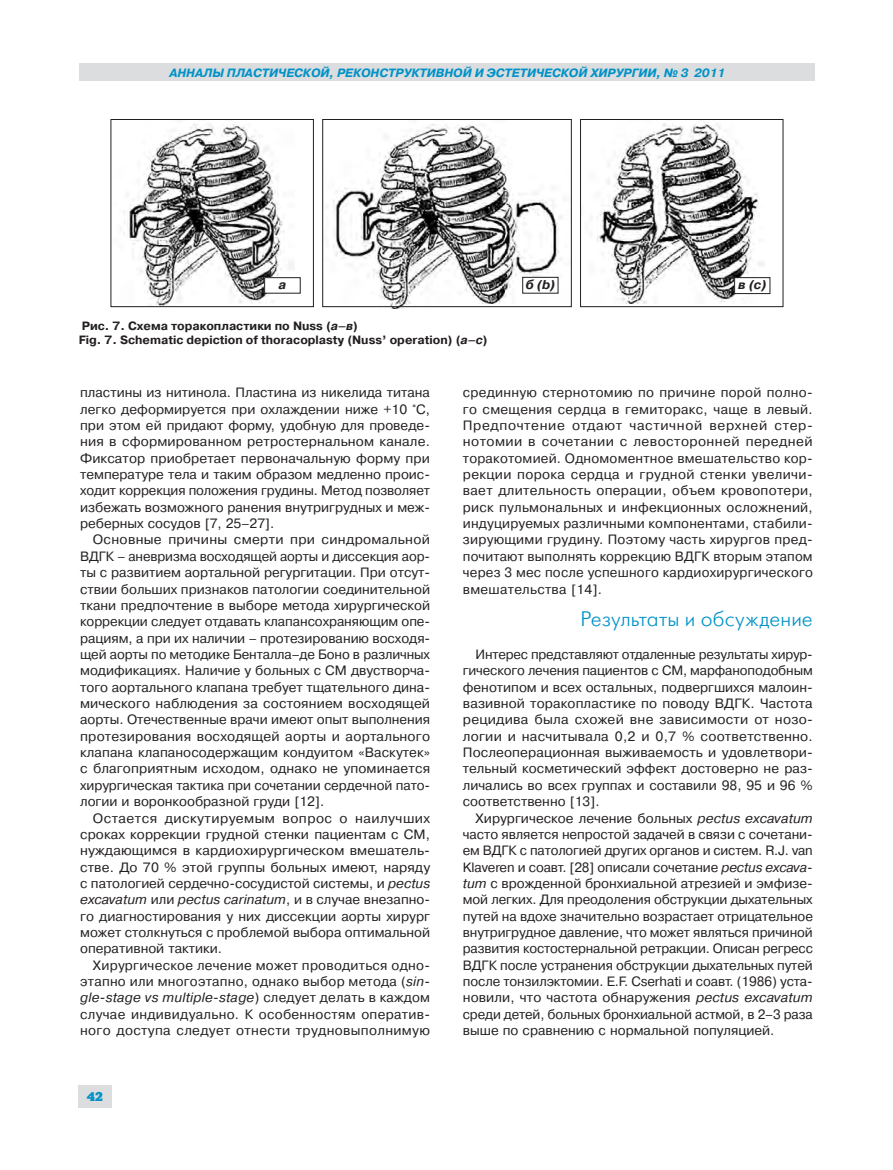
<style>
.page{position:relative;width:893px;height:1170px;background:#fff}
.page>*{position:absolute;margin:0;border:0;box-sizing:border-box;transform-origin:0 0}
.t1{font:21px "Futura Futuris Light C";letter-spacing:.005em;color:#0092c8}
.t2{font:13.5px/16.4px "Pragmatica C";color:#231f20;text-align:justify}
.t3{font:italic 700 12.75px "Pragmatica C";color:#231f20}
.t4{font:12.75px "Xenia C";color:#0092c8}
.t5{font:700 12px/13.5px "Pragmatica C";color:#231f20}
.t6{font:italic 700 12px "Pragmatica C";color:#0092c8}
.s1{font-style:italic}
</style>
<div class="page">
<div style="left:80px;top:64px;width:735px;height:17px;background:#dcddde"></div>
<div style="left:79px;top:1085px;width:33px;height:22px;background:#dcddde"></div>
<img style="left:124px;top:124px;width:177px;height:181px">
<div style="left:111px;top:119px;width:203px;height:188px;border:1px solid #231f20"></div>
<img style="left:597px;top:121px;width:174px;height:183px">
<div style="left:580px;top:119px;width:203px;height:188px;border:1px solid #231f20"></div>
<img style="left:322px;top:124px;width:250px;height:184px">
<div style="left:322px;top:119px;width:250px;height:188px;border:1px solid #231f20"></div>
<div style="left:735px;top:277px;width:35px;height:16px;background:#fff"></div>
<div style="left:734px;top:277px;width:36px;height:17px;border:1px solid #231f20"></div>
<div style="left:265px;top:278px;width:35px;height:15px;background:#fff"></div>
<div style="left:264px;top:277px;width:37px;height:16px;border:1px solid #231f20"></div>
<div style="left:523px;top:277px;width:35px;height:16px;background:#fff"></div>
<div style="left:522px;top:277px;width:36px;height:16px;border:1px solid #231f20"></div>
<p class="t6" style="left:169px;top:66px;width:11px">АННАЛЫ</p>
<p class="t6" style="left:227px;top:66px;width:19px">ПЛАСТИЧЕСКОЙ</p>
<p class="t6" style="left:330px;top:66px;width:17px">, РЕКОНСТР</p>
<p class="t6" style="left:404px;top:66px;width:18px">УКТИВНОЙ</p>
<p class="t6" style="left:475px;top:66px;width:22px">ИЭСТЕТИЧЕСКОЙ</p>
<p class="t6" style="left:590px;top:66px;width:137px">ХИРУРГИИ, № 3 2011</p>
<p class="t3" style="left:279px;top:277px;width:9px">a</p>
<p class="t3" style="left:525px;top:277px;width:31px">б (b)</p>
<p class="t3" style="left:738px;top:278px;width:30px">в (с)</p>
<p class="t5" style="left:79px;top:319px;width:411px">Рис. 7. Схема торакопластики по Nuss (<span class="s1">а–в</span>)<br>Fig. 7. Schematic depiction of thoracoplasty (Nuss’ operation) (<span class="s1">a–c</span>)</p>
<p class="t2" style="left:80px;top:384px;width:351px">пластины из нитинола. Пластина из никелида титана легко деформируется при охлаждении ниже +10 °С, при этом ей придают форму, удобную для проведе&shy;ния в сформированном ретростернальном канале.<br>Фиксатор приобретает первоначальную форму при температуре тела и таким образом медленно проис&shy;ходит коррекция положения грудины. Метод позволяет избежать возможного ранения внутригрудных и меж&shy;реберных сосудов [7, 25–27].</p>
<p class="t2" style="left:80px;top:532px;width:352px;text-indent:13px">Основные причины смерти при синдромальной ВДГК – аневризма восходящей аорты и диссекция аор&shy;ты с развитием аортальной регургитации. При отсут&shy;ствии больших признаков патологии соединительной ткани предпочтение в выборе метода хирургической коррекции следует отдавать клапансохраняющим опе&shy;рациям, а при их наличии – протезированию восходя&shy;щей аорты по методике Бенталла–де Боно в различных модификациях. Наличие у больных с СМ двустворча&shy;того аортального клапана требует тщательного дина&shy;мического наблюдения за состоянием восходящей аорты. Отечественные врачи имеют опыт выполнения протезирования восходящей аорты и аортального клапана клапаносодержащим кондуитом «Васкутек» с благоприятным исходом, однако не упоминается хирургическая тактика при сочетании сердечной пато&shy;логии и воронкообразной груди [12].</p>
<p class="t2" style="left:80px;top:809px;width:351px;text-indent:13px">Остается дискутируемым вопрос о наилучших сроках коррекции грудной стенки пациентам с СМ, нуждающимся в кардиохирургическом вмешатель&shy;стве. До 70 % этой группы больных имеют, наряду с патологией сердечно-сосудистой системы, и <span class="s1">pectus excavatum</span> или <span class="s1">pectus carinatum</span>, и в случае внезапно&shy;го диагностирования у них диссекции аорты хирург может столкнуться с проблемой выбора оптимальной оперативной тактики.</p>
<p class="t2" style="left:80px;top:957px;width:351px;text-indent:13px">Хирургическое лечение может проводиться одно&shy;этапно или многоэтапно, однако выбор метода (<span class="s1">sin&shy;gle-stage vs multiple-stage</span>) следует делать в каждом случае индивидуально. К особенностям оператив&shy;ного доступа следует отнести трудновыполнимую</p>
<p class="t4" style="left:87px;top:1088px;width:17px">42</p>
<p class="t2" style="left:463px;top:384px;width:352px">срединную стернотомию по причине порой полно&shy;го смещения сердца в гемиторакс, чаще в левый.<br>Предпочтение отдают частичной верхней стер&shy;нотомии в сочетании с левосторонней передней торакотомией. Одномоментное вмешательство кор&shy;рекции порока сердца и грудной стенки увеличи&shy;вает длительность операции, объем кровопотери, риск пульмональных и инфекционных осложнений, индуцируемых различными компонентами, стабили&shy;зирующими грудину. Поэтому часть хирургов пред&shy;почитают выполнять коррекцию ВДГК вторым этапом через 3 мес после успешного кардиохирургического вмешательства [14].</p>
<h1 class="t1" style="left:580px;top:608px;width:234px">Результаты и обсуждение</h1>
<p class="t2" style="left:463px;top:646px;width:351px;text-indent:13px">Интерес представляют отдаленные результаты хирур&shy;гического лечения пациентов с СМ, марфаноподобным фенотипом и всех остальных, подвергшихся малоин&shy;вазивной торакопластике по поводу ВДГК. Частота рецидива была схожей вне зависимости от нозо&shy;логии и насчитывала 0,2 и 0,7 % соответственно.<br>Послеоперационная выживаемость и удовлетвори&shy;тельный косметический эффект достоверно не раз&shy;личались во всех группах и составили 98, 95 и 96 % соответственно [13].</p>
<p class="t2" style="left:463px;top:809px;width:352px;text-indent:13px">Хирургическое лечение больных <span class="s1">pectus excavatum </span>часто является непростой задачей в связи с сочетани&shy;ем ВДГК с патологией других органов и систем. R.J. van Klaveren и соавт. [28] описали сочетание <span class="s1">pectus excava&shy;tum</span> с врожденной бронхиальной атрезией и эмфизе&shy;мой легких. Для преодоления обструкции дыхательных путей на вдохе значительно возрастает отрицательное внутригрудное давление, что может являться причиной развития костостернальной ретракции. Описан регресс ВДГК после устранения обструкции дыхательных путей после тонзилэктомии. E.F. Cserhati и соавт. (1986) уста&shy;новили, что частота обнаружения <span class="s1">pectus excavatum </span>среди детей, больных бронхиальной астмой, в 2–3 раза выше по сравнению с нормальной популяцией.</p>
</div>
